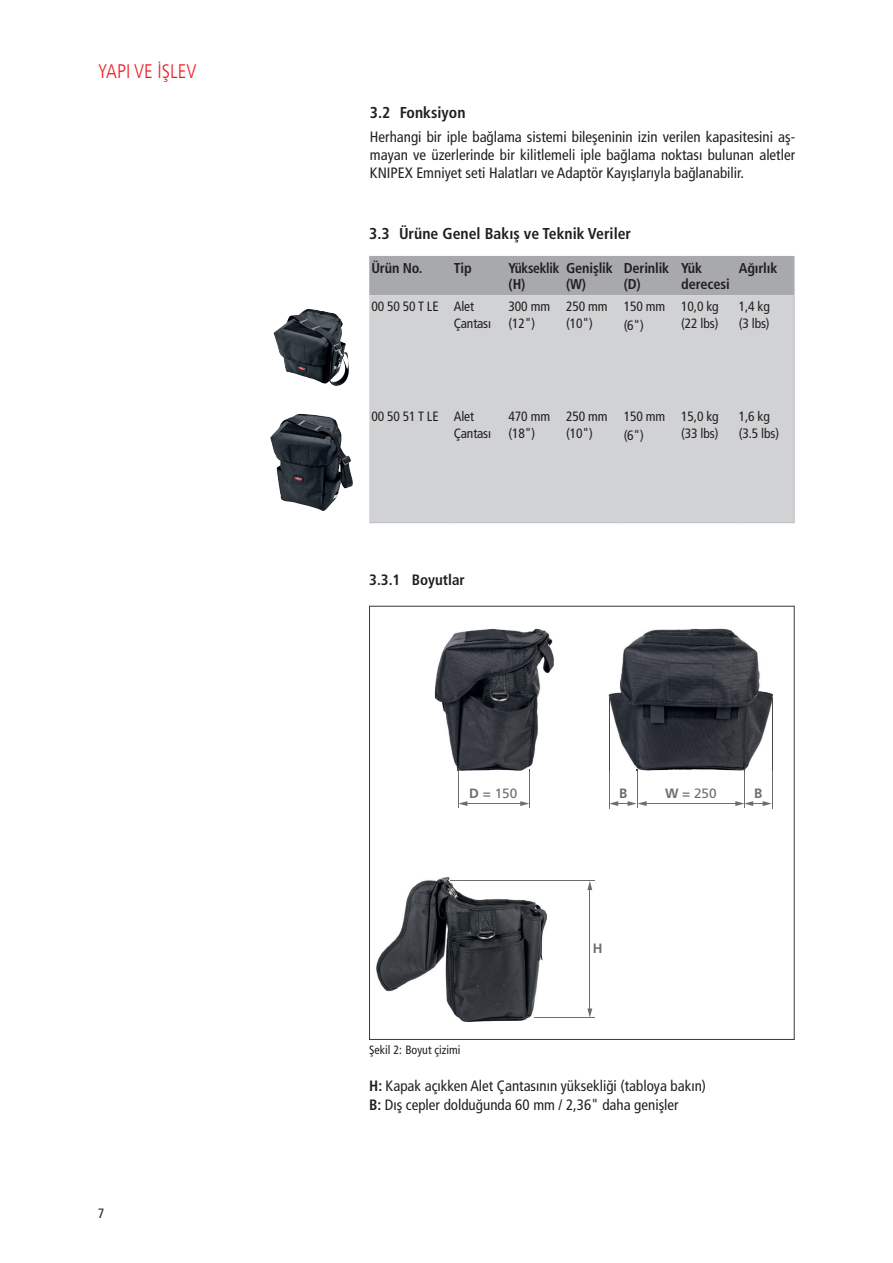
<style>
.page{position:relative;width:893px;height:1263px;background:#fff}
.page>*{position:absolute;margin:0;border:0;box-sizing:border-box;transform-origin:0 0}
.t1{font:300 condensed 19.5px "Frutiger LT Com";color:#ee1d23}
.t2{font:700 condensed 15.75px "Frutiger LT Com";color:#231f20}
.t3{font:condensed 15px/18px "Frutiger LT Com";color:#231f20;text-align:justify}
.t4{font:700 condensed 15px "Frutiger LT Com";color:#231f20}
.t5{font:700 condensed 14.25px/16.5px "Frutiger LT Com";letter-spacing:-.01em;color:#231f20}
.t6{font:700 condensed 14.25px/16.5px "Frutiger LT Com";letter-spacing:-.01em;color:#231f20;scale:.95 1}
.t7{font:condensed 13.5px/16.5px "Frutiger LT Com";letter-spacing:-.01em;color:#231f20}
.t8{font:13.5px "Frutiger";color:#6c6d70}
.t9{font:700 13.5px "Frutiger";color:#6c6d70}
.t10{font:condensed 12px "Frutiger LT Com";color:#231f20}
.s1{font-weight:700}
</style>
<div class="page">
<div style="left:369px;top:256px;width:425px;height:39px;background:#a8a9ad"></div>
<div style="left:369px;top:295px;width:425px;height:227px;background:#d1d2d4"></div>
<hr style="left:794px;top:256px;width:1px;height:39px;background:#bcbdc0">
<hr style="left:794px;top:295px;width:1px;height:110px;background:#bcbdc0">
<hr style="left:794px;top:405px;width:1px;height:117px;background:#bcbdc0">
<hr style="left:369px;top:522px;width:83px;height:1px;background:#bcbdc0">
<hr style="left:452px;top:522px;width:54px;height:1px;background:#bcbdc0">
<hr style="left:506px;top:522px;width:58px;height:1px;background:#bcbdc0">
<hr style="left:564px;top:522px;width:57px;height:1px;background:#bcbdc0">
<hr style="left:621px;top:522px;width:58px;height:1px;background:#bcbdc0">
<hr style="left:679px;top:522px;width:58px;height:1px;background:#bcbdc0">
<hr style="left:737px;top:522px;width:57px;height:1px;background:#bcbdc0">
<img style="left:273px;top:309px;width:52px;height:74px">
<img style="left:270px;top:414px;width:31px;height:85px">
<img style="left:376px;top:877px;width:170px;height:144px">
<hr style="left:645px;top:803px;width:92px;height:1px;background:#6c6d70">
<svg style="left:610px;top:801px;width:37px;height:5px"></svg>
<svg style="left:735px;top:801px;width:37px;height:5px"></svg>
<hr style="left:637px;top:769px;width:1px;height:39px;background:#6c6d70">
<hr style="left:609px;top:697px;width:1px;height:111px;background:#6c6d70">
<hr style="left:772px;top:697px;width:1px;height:111px;background:#6c6d70">
<hr style="left:744px;top:769px;width:1px;height:39px;background:#6c6d70">
<hr style="left:465px;top:803px;width:57px;height:1px;background:#6c6d70">
<svg style="left:520px;top:801px;width:9px;height:5px"></svg>
<svg style="left:459px;top:801px;width:8px;height:5px"></svg>
<hr style="left:458px;top:769px;width:1px;height:39px;background:#6c6d70">
<hr style="left:529px;top:769px;width:1px;height:39px;background:#6c6d70">
<hr style="left:589px;top:888px;width:1px;height:122px;background:#6c6d70">
<svg style="left:587px;top:882px;width:5px;height:8px"></svg>
<svg style="left:587px;top:1008px;width:5px;height:9px"></svg>
<hr style="left:534px;top:1017px;width:60px;height:1px;background:#6c6d70">
<hr style="left:450px;top:881px;width:144px;height:1px;background:#6c6d70">
<img style="left:435px;top:629px;width:119px;height:142px">
<img style="left:609px;top:628px;width:164px;height:142px">
<img style="left:609px;top:697px;width:1px;height:73px">
<img style="left:772px;top:697px;width:1px;height:73px">
<h1 class="t1" style="left:98px;top:60px;width:100px">YAPI VE IŞLEV</h1>
<p class="t7" style="left:98px;top:1205px;width:8px">7</p>
<p class="t2" style="left:370px;top:103px;width:97px">3.2 Fonksiyon</p>
<p class="t3" style="left:370px;top:128px;width:427px">Herhangi bir iple bağlama sistemi bileşeninin izin verilen kapasitesini aş&shy;mayan ve üzerlerinde bir kilitlemeli iple bağlama noktası bulunan aletler KNIPEX Emniyet seti Halatları ve Adaptör Kayışlarıyla bağlanabilir.</p>
<p class="t2" style="left:369px;top:224px;width:263px">3.3 Ürüne Genel Bakış ve Teknik Veriler</p>
<p class="t5" style="left:371px;top:259px;width:53px">Ürün No.</p>
<p class="t5" style="left:454px;top:259px;width:19px">Tip</p>
<p class="t6" style="left:509px;top:259px;width:55px">Yükseklik (H)</p>
<p class="t5" style="left:566px;top:259px;width:48px">Genişlik (W)</p>
<p class="t5" style="left:624px;top:259px;width:47px">Derinlik (D)</p>
<p class="t5" style="left:681px;top:259px;width:50px">Yük derecesi</p>
<p class="t5" style="left:739px;top:259px;width:40px">Ağırlık</p>
<p class="t7" style="left:454px;top:298px;width:39px;text-indent:-82px">00 50 50 T LE Alet<br>Çantası</p>
<p class="t7" style="left:509px;top:298px;width:43px">300 mm (12")</p>
<p class="t7" style="left:566px;top:298px;width:43px">250 mm (10")</p>
<p class="t7" style="left:624px;top:297px;width:43px;line-height:18.5px">150 mm (6")</p>
<p class="t7" style="left:681px;top:298px;width:39px">10,0 kg (22 lbs)</p>
<p class="t7" style="left:739px;top:298px;width:33px">1,4 kg (3 lbs)</p>
<p class="t7" style="left:454px;top:408px;width:39px;text-indent:-82px">00 50 51 T LE Alet<br>Çantası</p>
<p class="t7" style="left:509px;top:408px;width:43px">470 mm (18")</p>
<p class="t7" style="left:566px;top:408px;width:43px">250 mm (10")</p>
<p class="t7" style="left:624px;top:407px;width:43px;line-height:18.5px">150 mm (6")</p>
<p class="t7" style="left:681px;top:408px;width:39px">15,0 kg (33 lbs)</p>
<p class="t7" style="left:739px;top:408px;width:42px">1,6 kg (3.5 lbs)</p>
<p class="t4" style="left:369px;top:571px;width:97px">3.3.1 Boyutlar</p>
<p class="t8" style="left:469px;top:785px;width:49px"><span class="s1">D</span> = 150</p>
<p class="t9" style="left:619px;top:785px;width:10px">B</p>
<p class="t9" style="left:754px;top:785px;width:10px">B</p>
<p class="t8" style="left:665px;top:785px;width:53px"><span class="s1">W</span> = 250</p>
<p class="t9" style="left:593px;top:941px;width:11px">H</p>
<p class="t10" style="left:369px;top:1043px;width:93px">Şekil 2: Boyut çizimi</p>
<p class="t3" style="left:369px;top:1076px;width:338px;line-height:19.5px"><span class="s1">H:</span> Kapak açıkken Alet Çantasının yüksekliği (tabloya bakın)<br><span class="s1">B:</span> Dış cepler dolduğunda 60 mm / 2,36" daha genişler</p>
</div>
